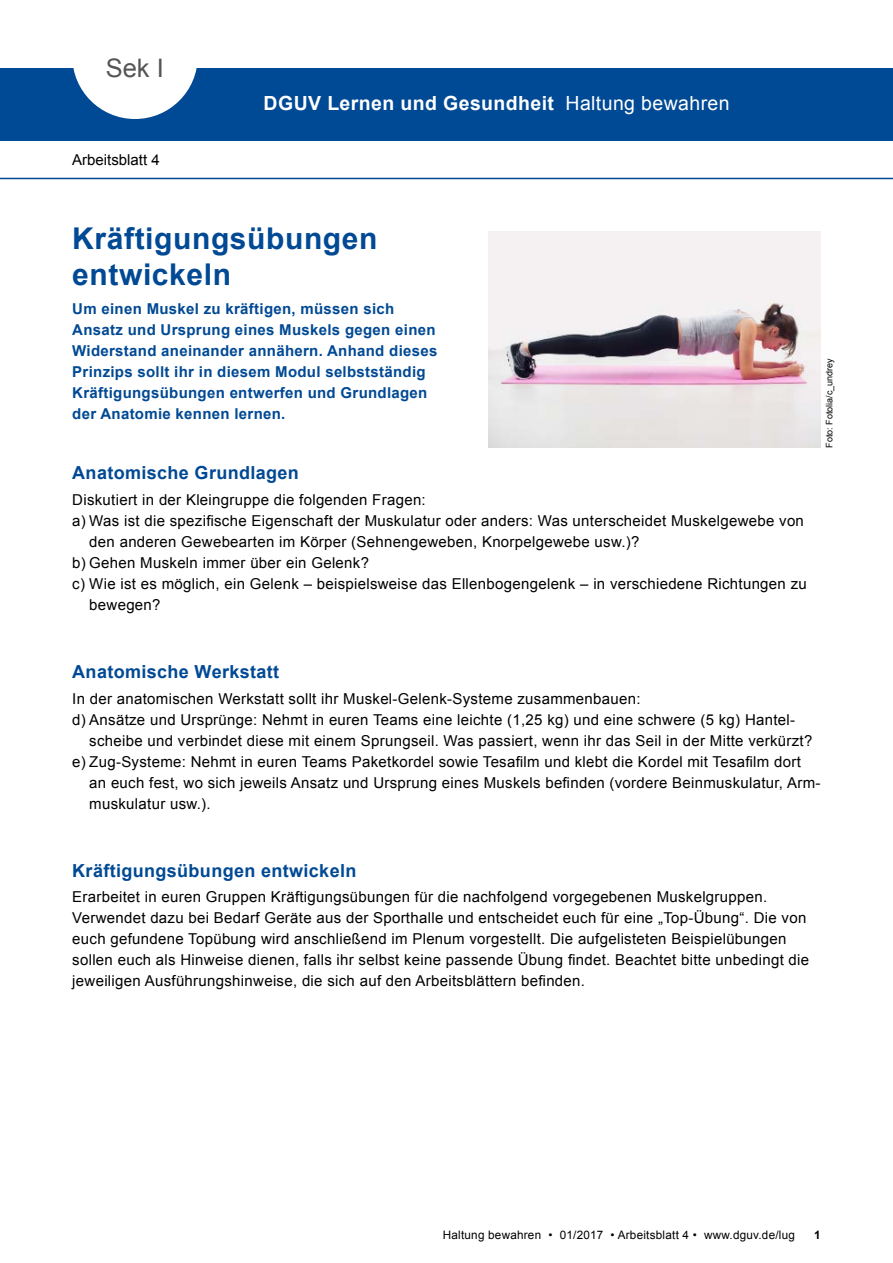
<style>
.page{position:relative;width:893px;height:1263px;background:#fff}
.page>*{position:absolute;margin:0;border:0;box-sizing:border-box;transform-origin:0 0}
.t1{font:700 30px/36.2px "Arial";letter-spacing:.02em;color:#004994}
.t2{font:25.5px "Arial";color:#555}
.t3{font:700 19.5px "Arial";letter-spacing:.02em;color:#fff}
.t4{font:700 18px "Arial";letter-spacing:.02em;color:#004994}
.t5{font:15px/21px "Arial";letter-spacing:.02em;color:#000}
.t6{font:700 15px/21px "Arial";letter-spacing:.02em;color:#004994}
.t7{font:15px "Arial";color:#000}
.t8{font:11.7px "Arial";letter-spacing:.02em;color:#000}
.t9{font:700 11.7px "Arial";color:#000}
.t10{font:9px "Arial";color:#000}
.s1{font-weight:400}
</style>
<div class="page">
<div style="left:0;top:68px;width:893px;height:72px;background:#004994"></div>
<svg style="left:73px;top:68px;width:124px;height:51px"></svg>
<hr style="left:0;top:178px;width:893px;height:1px;background:#004994">
<img style="left:489px;top:231px;width:332px;height:217px">
<h2 class="t2" style="left:106px;top:51px;width:60px">Sek I</h2>
<p class="t7" style="left:72px;top:150px;width:89px">Arbeitsblatt 4</p>
<h3 class="t3" style="left:264px;top:90px;width:467px">DGUV Lernen und Gesundheit <span class="s1">Haltung bewahren</span></h3>
<h1 class="t1" style="left:72px;top:221px;width:307px">Kräftigungsübungen entwickeln</h1>
<p class="t6" style="left:72px;top:299px;width:367px">Um einen Muskel zu kräftigen, müssen sich Ansatz und Ursprung eines Muskels gegen einen Widerstand aneinander annähern. Anhand dieses Prinzips sollt ihr in diesem Modul selbstständig Kräftigungsübungen entwerfen und Grundlagen der Anatomie kennen lernen.</p>
<p class="t4" style="left:72px;top:461px;width:228px">Anatomische Grundlagen</p>
<p class="t5" style="left:72px;top:489px;width:355px">Diskutiert in der Kleingruppe die folgenden Fragen:</p>
<p class="t5" style="left:72px;top:510px;width:733px">a) Was ist die spezifische Eigenschaft der Muskulatur oder anders: Was unterscheidet Muskelgewebe von</p>
<p class="t5" style="left:89px;top:531px;width:552px">den anderen Gewebearten im Körper (Sehnengeweben, Knorpelgewebe usw.)?</p>
<p class="t5" style="left:72px;top:552px;width:298px">b) Gehen Muskeln immer über ein Gelenk?</p>
<p class="t5" style="left:72px;top:573px;width:736px">c) Wie ist es möglich, ein Gelenk – beispielsweise das Ellenbogengelenk – in verschiedene Richtungen zu</p>
<p class="t5" style="left:89px;top:594px;width:73px">bewegen?</p>
<p class="t10" style="left:823px;top:448px;width:91px;rotate:-90deg">Foto: Fotolia/c_undrey</p>
<p class="t4" style="left:72px;top:660px;width:208px">Anatomische Werkstatt</p>
<p class="t5" style="left:72px;top:688px;width:570px">In der anatomischen Werkstatt sollt ihr Muskel-Gelenk-Systeme zusammenbauen:</p>
<p class="t5" style="left:72px;top:709px;width:724px">d) Ansätze und Ursprünge: Nehmt in euren Teams eine leichte (1,25 kg) und eine schwere (5 kg) Hantel-</p>
<p class="t5" style="left:89px;top:730px;width:725px">scheibe und verbindet diese mit einem Sprungseil. Was passiert, wenn ihr das Seil in der Mitte verkürzt?</p>
<p class="t5" style="left:72px;top:751px;width:730px">e) Zug-Systeme: Nehmt in euren Teams Paketkordel sowie Tesafilm und klebt die Kordel mit Tesafilm dort</p>
<p class="t5" style="left:89px;top:772px;width:733px">an euch fest, wo sich jeweils Ansatz und Ursprung eines Muskels befinden (vordere Beinmuskulatur, Arm-</p>
<p class="t5" style="left:89px;top:793px;width:123px">muskulatur usw.).</p>
<p class="t4" style="left:72px;top:858px;width:286px">Kräftigungsübungen entwickeln</p>
<p class="t5" style="left:72px;top:887px;width:738px">Erarbeitet in euren Gruppen Kräftigungsübungen für die nachfolgend vorgegebenen Muskelgruppen.<br>Verwendet dazu bei Bedarf Geräte aus der Sporthalle und entscheidet euch für eine „Top-Übung“. Die von euch gefundene Topübung wird anschließend im Plenum vorgestellt. Die aufgelisteten Beispielübungen sollen euch als Hinweise dienen, falls ihr selbst keine passende Übung findet. Beachtet bitte unbedingt die jeweiligen Ausführungshinweise, die sich auf den Arbeitsblättern befinden.</p>
<p class="t8" style="left:443px;top:1228px;width:354px">Haltung bewahren • 01/2017 • Arbeitsblatt 4 • www.dguv.de/lug</p>
<p class="t9" style="left:814px;top:1227px;width:8px">1</p>
</div>
